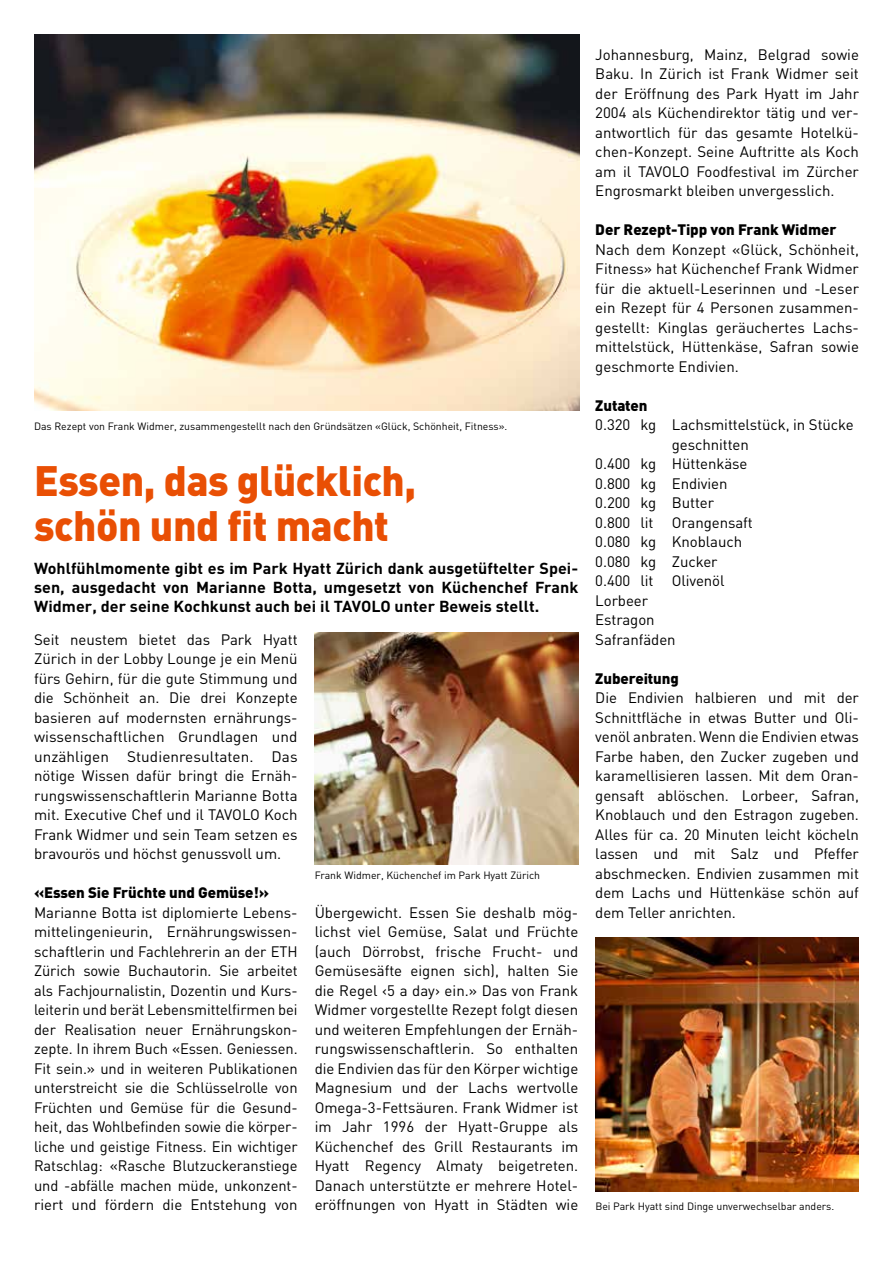
<style>
.page{position:relative;width:893px;height:1263px;background:#fff}
.page>*{position:absolute;margin:0;border:0;box-sizing:border-box;transform-origin:0 0}
.t1{font:900 42px/45px "DIN";letter-spacing:-.01em;color:#e94f04}
.t2{font:700 15.75px/18.9px "DIN";letter-spacing:.005em;color:#000;text-align:justify}
.t3{font:15px/19.5px "DIN";letter-spacing:-.005em;color:#000;text-align:justify}
.t4{font:900 15px "DIN";letter-spacing:-.005em;color:#000}
.t5{font:10.5px "DIN";color:#000}
</style>
<div class="page">
<img style="left:34px;top:34px;width:546px;height:377px">
<img style="left:315px;top:633px;width:263px;height:231px">
<img style="left:595px;top:937px;width:264px;height:254px">
<p class="t5" style="left:34px;top:420px;width:475px">Das Rezept von Frank Widmer, zusammengestellt nach den Gründsätzen «Glück, Schönheit, Fitness».</p>
<h1 class="t1" style="left:34px;top:456px;width:384px">Essen, das glücklich, schön und fit macht</h1>
<p class="t2" style="left:34px;top:558px;width:546px">Wohlfühlmomente gibt es im Park Hyatt Zürich dank ausgetüftelter Spei&shy;sen, ausgedacht von Marianne Botta, umgesetzt von Küchenchef Frank Widmer, der seine Kochkunst auch bei il TAVOLO unter Beweis stellt.</p>
<p class="t3" style="left:34px;top:629px;width:265px">Seit neustem bietet das Park Hyatt Zürich in der Lobby Lounge je ein Menü fürs Gehirn, für die gute Stimmung und die Schönheit an. Die drei Konzepte basieren auf modernsten ernährungs&shy;wissenschaftlichen Grundlagen und unzähligen Studienresultaten. Das nötige Wissen dafür bringt die Ernäh&shy;rungswissenschaftlerin Marianne Botta mit. Executive Chef und il TAVOLO Koch Frank Widmer und sein Team setzen es bravourös und höchst genussvoll um.</p>
<p class="t4" style="left:34px;top:883px;width:237px">«Essen Sie Früchte und Gemüse!»</p>
<p class="t3" style="left:34px;top:902px;width:265px">Marianne Botta ist diplomierte Lebens&shy;mittelingenieurin, Ernährungswissen&shy;schaftlerin und Fachlehrerin an der ETH Zürich sowie Buchautorin. Sie arbeitet als Fachjournalistin, Dozentin und Kurs&shy;leiterin und berät Lebensmittelfirmen bei der Realisation neuer Ernährungskon&shy;zepte. In ihrem Buch «Essen. Geniessen.<br>Fit sein.» und in weiteren Publikationen unterstreicht sie die Schlüsselrolle von Früchten und Gemüse für die Gesund&shy;heit, das Wohlbefinden sowie die körper&shy;liche und geistige Fitness. Ein wichtiger Ratschlag: «Rasche Blutzuckeranstiege und -abfälle machen müde, unkonzent&shy;riert und fördern die Entstehung von</p>
<p class="t3" style="left:315px;top:902px;width:265px">Übergewicht. Essen Sie deshalb mög&shy;lichst viel Gemüse, Salat und Früchte (auch Dörrobst, frische Frucht- und Gemüsesäfte eignen sich), halten Sie die Regel ‹5 a day› ein.» Das von Frank Widmer vorgestellte Rezept folgt diesen und weiteren Empfehlungen der Ernäh&shy;rungswissenschaftlerin. So enthalten die Endivien das für den Körper wichtige Magnesium und der Lachs wertvolle Omega-3-Fettsäuren. Frank Widmer ist im Jahr 1996 der Hyatt-Gruppe als Küchenchef des Grill Restaurants im Hyatt Regency Almaty beigetreten.<br>Danach unterstützte er mehrere Hotel&shy;eröffnungen von Hyatt in Städten wie</p>
<p class="t5" style="left:315px;top:868px;width:227px">Frank Widmer, Küchenchef im Park Hyatt Zürich</p>
<p class="t3" style="left:595px;top:44px;width:265px">Johannesburg, Mainz, Belgrad sowie Baku. In Zürich ist Frank Widmer seit der Eröffnung des Park Hyatt im Jahr 2004 als Küchendirektor tätig und ver&shy;antwortlich für das gesamte Hotelkü&shy;chen-Konzept. Seine Auftritte als Koch am il TAVOLO Foodfestival im Zürcher Engrosmarkt bleiben unvergesslich.</p>
<p class="t4" style="left:595px;top:220px;width:243px">Der Rezept-Tipp von Frank Widmer</p>
<p class="t3" style="left:595px;top:239px;width:265px">Nach dem Konzept «Glück, Schönheit, Fitness» hat Küchenchef Frank Widmer für die aktuell-Leserinnen und -Leser ein Rezept für 4 Personen zusammen&shy;gestellt: Kinglas geräuchertes Lachs&shy;mittelstück, Hüttenkäse, Safran sowie geschmorte Endivien.</p>
<p class="t4" style="left:595px;top:395px;width:54px">Zutaten</p>
<p class="t3" style="left:595px;top:415px;width:260px">0.320 kg Lachsmittelstück, in Stücke</p>
<p class="t3" style="left:672px;top:434px;width:79px">geschnitten</p>
<p class="t3" style="left:595px;top:454px;width:154px">0.400 kg Hüttenkäse</p>
<p class="t3" style="left:595px;top:473px;width:134px">0.800 kg Endivien</p>
<p class="t3" style="left:595px;top:493px;width:120px">0.200 kg Butter</p>
<p class="t3" style="left:595px;top:512px;width:159px">0.800 lit Orangensaft</p>
<p class="t3" style="left:595px;top:532px;width:148px">0.080 kg Knoblauch</p>
<p class="t3" style="left:595px;top:551px;width:124px">0.080 kg Zucker</p>
<p class="t3" style="left:595px;top:571px;width:131px">0.400 lit Olivenöl</p>
<p class="t3" style="left:595px;top:590px;width:54px">Lorbeer</p>
<p class="t3" style="left:595px;top:610px;width:61px">Estragon</p>
<p class="t3" style="left:595px;top:629px;width:82px">Safranfäden</p>
<p class="t4" style="left:595px;top:668px;width:85px">Zubereitung</p>
<p class="t3" style="left:595px;top:688px;width:265px">Die Endivien halbieren und mit der Schnittfläche in etwas Butter und Oli&shy;venöl anbraten. Wenn die Endivien etwas Farbe haben, den Zucker zugeben und karamellisieren lassen. Mit dem Oran&shy;gensaft ablöschen. Lorbeer, Safran, Knoblauch und den Estragon zugeben.<br>Alles für ca. 20 Minuten leicht köcheln lassen und mit Salz und Pfeffer abschmecken. Endivien zusammen mit dem Lachs und Hüttenkäse schön auf dem Teller anrichten.</p>
<p class="t5" style="left:595px;top:1199px;width:240px">Bei Park Hyatt sind Dinge unverwechselbar anders.</p>
</div>
